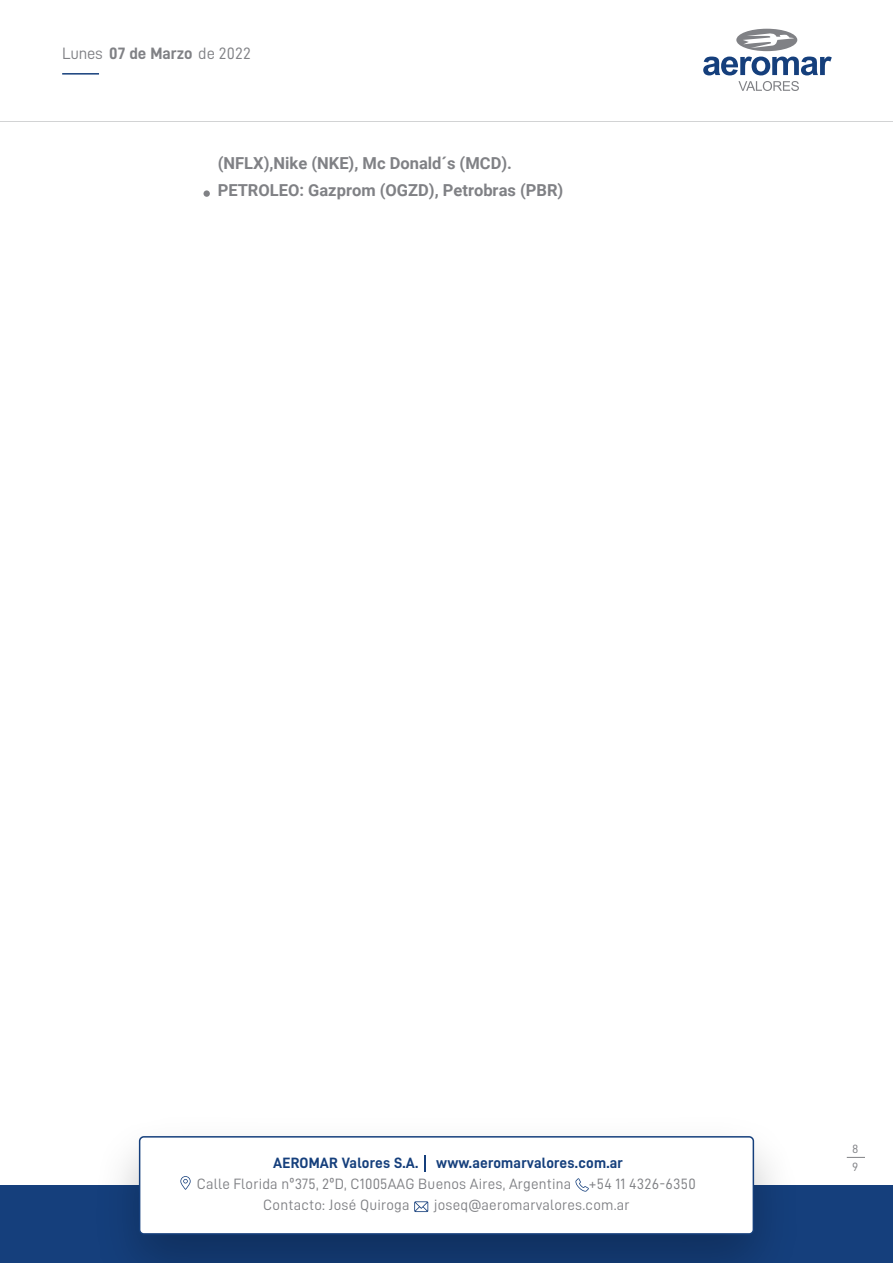
<style>
.page{position:relative;width:893px;height:1263px;background:#fff}
.page>*{position:absolute;margin:0;border:0;box-sizing:border-box;transform-origin:0 0}
.t1{font:700 16.5px/27px "Roboto";color:#808185}
.t2{font:16.5px "D DIN";letter-spacing:-.005em;color:#808185}
.t3{font:15px/21px "D DIN";letter-spacing:.015em;color:#808185}
.t4{font:15px "D DIN Bold";letter-spacing:.015em;color:#153f7c}
.t5{font:12px "D DIN";color:#808185}
.s1{font-family:"D DIN Bold"}
</style>
<div class="page">
<div style="left:203px;top:190px;width:7px;height:7px;background:#808185;border-radius:50%"></div>
<hr style="left:62px;top:73px;width:37px;height:2px;background:#153f7c">
<svg style="left:847px;top:1157px;width:18px;height:1px"></svg>
<hr style="left:0;top:121px;width:893px;height:1px;background:#808185">
<svg style="left:703px;top:57px;width:129px;height:18px"></svg>
<svg style="left:738px;top:81px;width:61px;height:10px"></svg>
<div style="left:736px;top:29px;width:61px;height:22px;background:#808185;border-radius:50%"></div>
<svg style="left:743px;top:33px;width:51px;height:15px"></svg>
<svg style="left:0;top:1185px;width:893px;height:78px;background:#133972"></svg>
<div style="left:140px;top:1137px;width:613px;height:97px;background:#fff;border-radius:4px"></div>
<div style="left:139px;top:1136px;width:615px;height:99px;border:2px solid #153f7c;border-radius:4px"></div>
<svg style="left:425px;top:1155px;width:1px;height:17px"></svg>
<svg style="left:414px;top:1201px;width:14px;height:11px"></svg>
<svg style="left:575px;top:1178px;width:14px;height:13px"></svg>
<svg style="left:180px;top:1176px;width:11px;height:14px"></svg>
<p class="t2" style="left:62px;top:45px;width:190px">Lunes <span class="s1">07 de Marzo</span> de 2022</p>
<p class="t1" style="left:218px;top:149px;width:347px">(NFLX),Nike (NKE), Mc Donald´s (MCD).<br>PETROLEO: Gazprom (OGZD), Petrobras (PBR)</p>
<p class="t5" style="left:852px;top:1142px;width:8px">8</p>
<p class="t4" style="left:273px;top:1154px;width:351px">AEROMAR Valores S.A. www.aeromarvalores.com.ar</p>
<p class="t5" style="left:852px;top:1160px;width:8px">9</p>
<p class="t3" style="left:263px;top:1173px;width:434px;text-indent:-66px">Calle Florida nº375, 2ºD, C1005AAG Buenos Aires, Argentina +54 11 4326-6350<br>Contacto: José Quiroga</p>
<p class="t3" style="left:434px;top:1194px;width:197px">joseq@aeromarvalores.com.ar</p>
</div>
